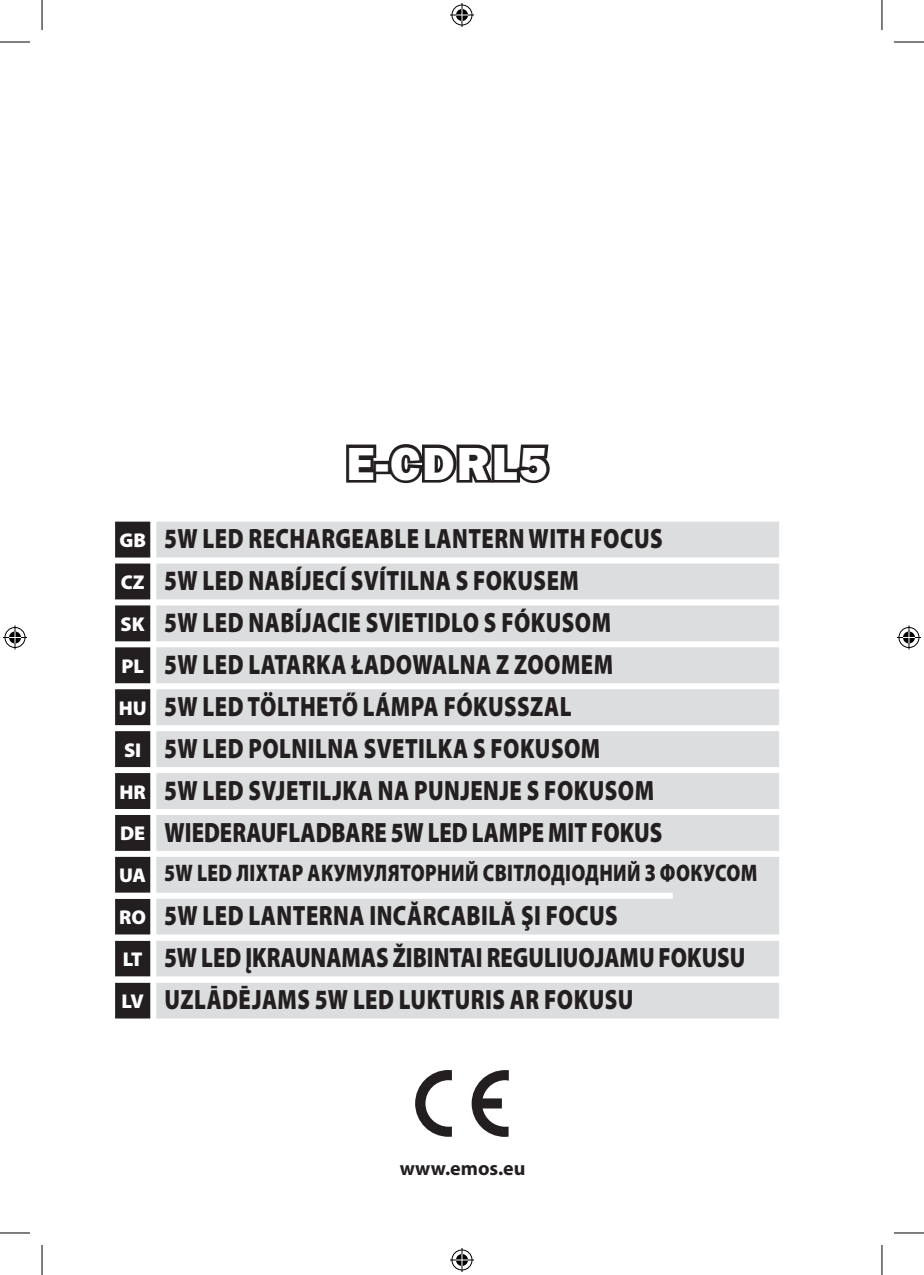
<style>
.page{position:relative;width:924px;height:1275px;background:#fff}
.page>*{position:absolute;margin:0;border:0;box-sizing:border-box;transform-origin:0 0}
.t1{font:48px "Franklin Got Itc TEE Heav";letter-spacing:.04em;color:#fff}
.t2{font:900 28px/41.8px "Myriad Pro";letter-spacing:.02em;color:#231f20;scale:.8 1}
.t3{font:900 24px "Myriad Pro";letter-spacing:.02em;color:#231f20;scale:.8 1}
.t4{font:700 20px "Myriad Pro";color:#231f20}
.s1{font-size:20px;color:#fff}
</style>
<div class="page">
<svg style="left:346px;top:444px;width:204px;height:40px"></svg>
<svg style="left:115px;top:521px;width:663px;height:497px;background:#d8d9da"></svg>
<svg style="left:415px;top:1070px;width:93px;height:66px"></svg>
<hr style="left:0;top:42px;width:30px;height:1px;background:#000">
<hr style="left:893px;top:42px;width:30px;height:1px;background:#000">
<hr style="left:0;top:1232px;width:30px;height:1px;background:#000">
<hr style="left:893px;top:1232px;width:30px;height:1px;background:#000">
<hr style="left:42px;top:0;width:1px;height:30px;background:#000">
<hr style="left:42px;top:1245px;width:1px;height:30px;background:#000">
<hr style="left:881px;top:0;width:1px;height:30px;background:#000">
<hr style="left:881px;top:1245px;width:1px;height:30px;background:#000">
<svg style="left:450px;top:3px;width:24px;height:24px"></svg>
<svg style="left:450px;top:1248px;width:24px;height:24px"></svg>
<svg style="left:3px;top:625px;width:24px;height:24px"></svg>
<svg style="left:897px;top:625px;width:23px;height:24px"></svg>
<h1 class="t1" style="left:346px;top:436px;width:203px">E-CDRL5</h1>
<p class="t2" style="left:119px;top:517px;width:681px"><span class="s1">GB</span> 5W LED RECHARGEABLE LANTERN WITH FOCUS <span class="s1">CZ</span> 5W LED NABÍJECÍ SVÍTILNA S FOKUSEM<br><span class="s1">SK</span> 5W LED NABÍJACIE SVIETIDLO S FÓKUSOM<br><span class="s1">PL</span> 5W LED LATARKA ŁADOWALNA Z ZOOMEM<br><span class="s1">HU</span> 5W LED TÖLTHETŐ LÁMPA FÓKUSSZAL<br><span class="s1">SI</span> 5W LED POLNILNA SVETILKA S FOKUSOM<br><span class="s1">HR</span> 5W LED SVJETILJKA NA PUNJENJE S FOKUSOM <span class="s1">DE</span> WIEDERAUFLADBARE 5W LED LAMPE MIT FOKUS</p>
<p class="t3" style="left:119px;top:856px;width:798px"><span class="s1">UA</span> 5W LED ЛІХТАР АКУМУЛЯТОРНИЙ СВІТЛОДІОДНИЙ З ФОКУСОМ</p>
<p class="t2" style="left:119px;top:894px;width:783px"><span class="s1">RO</span> 5W LED LANTERNA INCĂRCABILĂ ŞI FOCUS<br><span class="s1">LT</span> 5W LED ĮKRAUNAMAS ŽIBINTAI REGULIUOJAMU FOKUSU<br><span class="s1">LV</span> UZLĀDĒJAMS 5W LED LUKTURIS AR FOKUSU</p>
<p class="t4" style="left:399px;top:1155px;width:127px">www.emos.eu</p>
</div>
